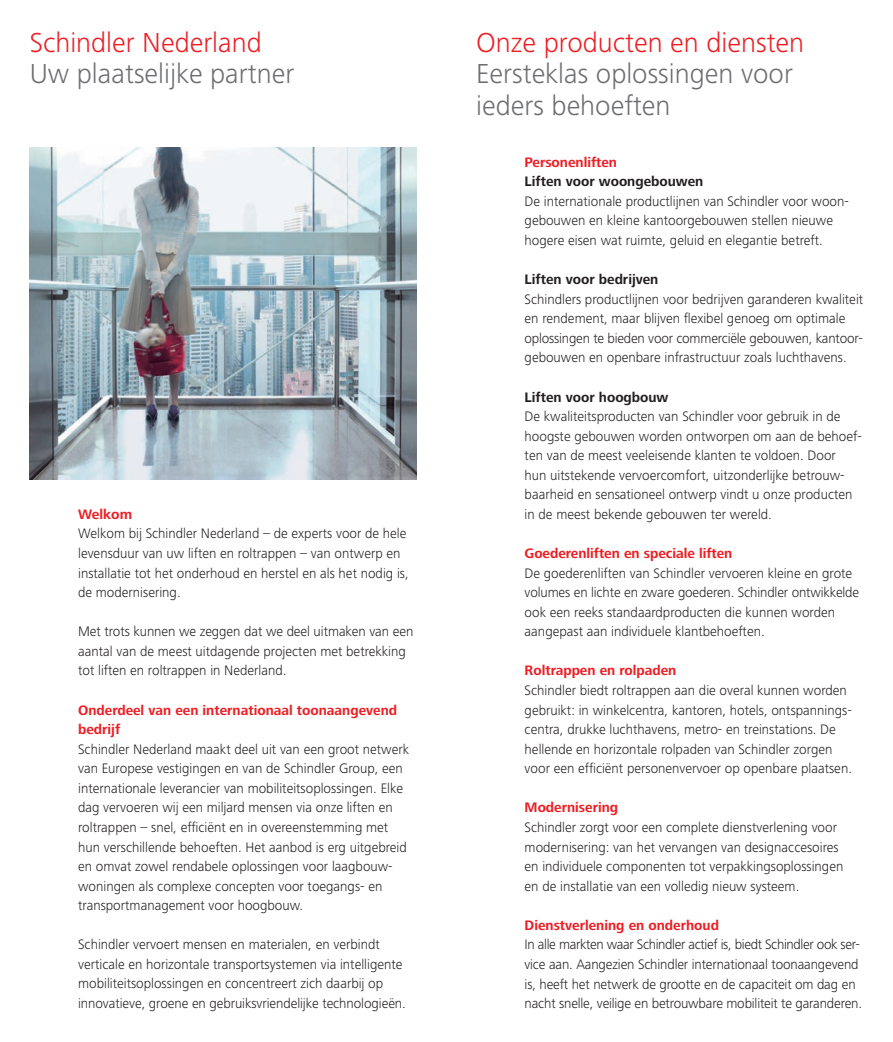
<style>
.page{position:relative;width:893px;height:1042px;background:#fff}
.page>*{position:absolute;margin:0;border:0;box-sizing:border-box;transform-origin:0 0}
.t1{font:300 28.5px/31.5px "Frutiger Next LT";color:#6c6d70}
.t2{font:300 28.5px "Frutiger Next LT";color:#ee1d23}
.t3{font:300 14.25px/19.5px "Frutiger Next LT";color:#231f20}
.t4{font:700 14.25px/19.5px "Frutiger Next LT";color:#ee1d23}
.t5{font:700 14.25px "Frutiger Next LT";color:#231f20}
</style>
<div class="page">
<img style="left:30px;top:147px;width:387px;height:333px">
<h1 class="t2" style="left:30px;top:27px;width:234px">Schindler Nederland</h1>
<h1 class="t1" style="left:30px;top:58px;width:266px">Uw plaatselijke partner</h1>
<p class="t4" style="left:78px;top:504px;width:56px">Welkom</p>
<p class="t3" style="left:78px;top:524px;width:332px">Welkom bij Schindler Nederland – de experts voor de hele levensduur van uw liften en roltrappen – van ontwerp en installatie tot het onderhoud en herstel en als het nodig is, de modernisering.</p>
<p class="t3" style="left:78px;top:622px;width:337px">Met trots kunnen we zeggen dat we deel uitmaken van een aantal van de meest uitdagende projecten met betrekking tot liften en roltrappen in Nederland.</p>
<p class="t4" style="left:78px;top:700px;width:321px">Onderdeel van een internationaal toonaangevend bedrijf</p>
<p class="t3" style="left:78px;top:739px;width:332px">Schindler Nederland maakt deel uit van een groot netwerk van Europese vestigingen en van de Schindler Group, een internationale leverancier van mobiliteitsoplossingen. Elke dag vervoeren wij een miljard mensen via onze liften en roltrappen – snel, efficiënt en in overeenstemming met hun verschillende behoeften. Het aanbod is erg uitgebreid en omvat zowel rendabele oplossingen voor laagbouw&shy;woningen als complexe concepten voor toegangs- en transportmanagement voor hoogbouw.</p>
<p class="t3" style="left:78px;top:935px;width:329px">Schindler vervoert mensen en materialen, en verbindt verticale en horizontale transportsystemen via intelligente mobiliteitsoplossingen en concentreert zich daarbij op innovatieve, groene en gebruiksvriendelijke technologieën.</p>
<h1 class="t2" style="left:476px;top:27px;width:330px">Onze producten en diensten</h1>
<h1 class="t1" style="left:476px;top:58px;width:318px">Eersteklas oplossingen voor ieders behoeften</h1>
<p class="t4" style="left:525px;top:152px;width:94px">Personenliften</p>
<p class="t5" style="left:525px;top:174px;width:180px">Liften voor woongebouwen</p>
<p class="t3" style="left:525px;top:191px;width:326px">De internationale productlijnen van Schindler voor woon&shy;gebouwen en kleine kantoorgebouwen stellen nieuwe hogere eisen wat ruimte, geluid en elegantie betreft.</p>
<p class="t5" style="left:525px;top:271px;width:135px">Liften voor bedrijven</p>
<p class="t3" style="left:525px;top:289px;width:340px">Schindlers productlijnen voor bedrijven garanderen kwaliteit en rendement, maar blijven flexibel genoeg om optimale oplossingen te bieden voor commerciële gebouwen, kantoor&shy;gebouwen en openbare infrastructuur zoals luchthavens.</p>
<p class="t5" style="left:525px;top:389px;width:145px">Liften voor hoogbouw</p>
<p class="t3" style="left:525px;top:407px;width:339px">De kwaliteitsproducten van Schindler voor gebruik in de hoogste gebouwen worden ontworpen om aan de behoef&shy;ten van de meest veeleisende klanten te voldoen. Door<br>hun uitstekende vervoercomfort, uitzonderlijke betrouw&shy;baarheid en sensationeel ontwerp vindt u onze producten in de meest bekende gebouwen ter wereld.</p>
<p class="t4" style="left:525px;top:543px;width:209px">Goederenliften en speciale liften</p>
<p class="t3" style="left:525px;top:563px;width:336px">De goederenliften van Schindler vervoeren kleine en grote volumes en lichte en zware goederen. Schindler ontwikkelde ook een reeks standaardproducten die kunnen worden aangepast aan individuele klantbehoeften.</p>
<p class="t4" style="left:525px;top:661px;width:153px">Roltrappen en rolpaden</p>
<p class="t3" style="left:525px;top:680px;width:329px">Schindler biedt roltrappen aan die overal kunnen worden gebruikt: in winkelcentra, kantoren, hotels, ontspannings&shy;centra, drukke luchthavens, metro- en treinstations. De hellende en horizontale rolpaden van Schindler zorgen voor een efficiënt personenvervoer op openbare plaatsen.</p>
<p class="t4" style="left:525px;top:798px;width:95px">Modernisering</p>
<p class="t3" style="left:525px;top:817px;width:320px">Schindler zorgt voor een complete dienstverlening voor modernisering: van het vervangen van designaccesoires en individuele componenten tot verpakkingsoplossingen en de installatie van een volledig nieuw systeem.</p>
<p class="t4" style="left:525px;top:915px;width:196px">Dienstverlening en onderhoud</p>
<p class="t3" style="left:525px;top:935px;width:339px">In alle markten waar Schindler actief is, biedt Schindler ook ser&shy;vice aan. Aangezien Schindler internationaal toonaangevend is, heeft het netwerk de grootte en de capaciteit om dag en nacht snelle, veilige en betrouwbare mobiliteit te garanderen.</p>
</div>
